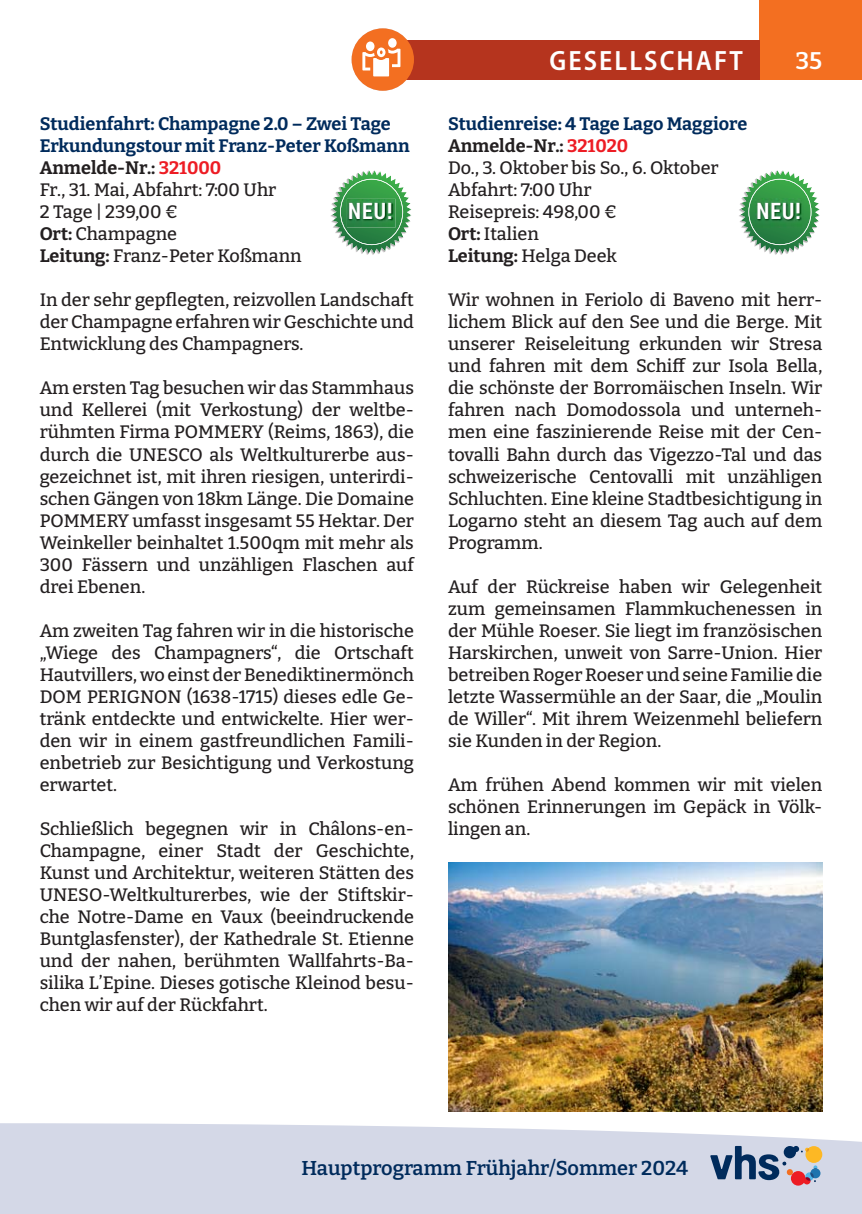
<style>
.page{position:relative;width:862px;height:1214px;background:#fff}
.page>*{position:absolute;margin:0;border:0;box-sizing:border-box;transform-origin:0 0}
.t1{font:600 semi-condensed 28px "Myriad Pro";letter-spacing:.075em;color:#fff}
.t2{font:600 24px "Bitter";color:#fff}
.t3{font:700 22.4px "Roboto Condensed";letter-spacing:.05em;color:#fff;scale:.95 1}
.t4{font:600 20px "Bitter";color:#002b5c}
.t5{font:500 18px/22px "Bitter";color:#231f20;text-align:justify}
.t6{font:700 18px/22px "Bitter";color:#002b5c}
.s1{color:#231f20}
.s2{color:#ed1c24}
.s3{font-weight:500;color:#231f20}
.s4{font-weight:700;color:#002b5c}
.s5{font-weight:700}
.s6{font-weight:700;color:#ed1c24}
</style>
<div class="page">
<svg style="left:0;top:1123px;width:862px;height:28px;fill:#d4d8e7"></svg>
<div style="left:0;top:1151px;width:862px;height:62px;background:#d4d8e7"></div>
<div style="left:760px;top:0;width:102px;height:79px;background:#f36f21"></div>
<div style="left:386px;top:40px;width:374px;height:39px;background:#b5341e"></div>
<svg style="left:710px;top:1145px;width:112px;height:40px"></svg>
<div style="left:351px;top:28px;width:63px;height:63px;background:#f36f21;border-radius:50%"></div>
<svg style="left:360px;top:37px;width:45px;height:45px"></svg>
<img style="left:448px;top:862px;width:374px;height:249px">
<svg style="left:739px;top:170px;width:81px;height:85px"></svg>
<img style="left:755px;top:199px;width:49px;height:28px">
<svg style="left:331px;top:170px;width:80px;height:85px"></svg>
<img style="left:347px;top:199px;width:48px;height:28px">
<h1 class="t1" style="left:549px;top:50px;width:195px">GESELLSCHAFT</h1>
<h2 class="t2" style="left:795px;top:47px;width:28px">35</h2>
<p class="t6" style="left:40px;top:113px;width:371px">Studienfahrt: Champagne 2.0 – Zwei Tage<br>Erkundungstour mit Franz-Peter Koßmann<br><span class="s1">Anmelde-Nr.:</span> <span class="s2">321000<br></span><span class="s3">Fr., 31. Mai, Abfahrt: 7:00 Uhr<br>2 Tage | 239,00 €<br></span><span class="s1">Ort:</span> <span class="s3">Champagne<br></span><span class="s1">Leitung:</span> <span class="s3">Franz-Peter Koßmann</span></p>
<p class="t5" style="left:40px;top:289px;width:376px">In der sehr gepflegten, reizvollen Landschaft der Champagne erfahren wir Geschichte und Entwicklung des Champagners.</p>
<p class="t5" style="left:40px;top:377px;width:376px">Am ersten Tag besuchen wir das Stammhaus und Kellerei (mit Verkostung) der weltbe&shy;rühmten Firma POMMERY (Reims, 1863), die durch die UNESCO als Weltkulturerbe aus&shy;gezeichnet ist, mit ihren riesigen, unterirdi&shy;schen Gängen von 18km Länge. Die Domaine POMMERY umfasst insgesamt 55 Hektar. Der Weinkeller beinhaltet 1.500qm mit mehr als 300 Fässern und unzähligen Flaschen auf drei Ebenen.</p>
<p class="t5" style="left:40px;top:619px;width:376px">Am zweiten Tag fahren wir in die historische „Wiege des Champagners“, die Ortschaft Hautvillers, wo einst der Benediktinermönch DOM PERIGNON (1638-1715) dieses edle Ge&shy;tränk entdeckte und entwickelte. Hier wer&shy;den wir in einem gastfreundlichen Famili&shy;enbetrieb zur Besichtigung und Verkostung erwartet.</p>
<p class="t5" style="left:40px;top:817px;width:376px">Schließlich begegnen wir in Châlons-en-Champagne, einer Stadt der Geschichte, Kunst und Architektur, weiteren Stätten des UNESO-Weltkulturerbes, wie der Stiftskir&shy;che Notre-Dame en Vaux (beeindruckende Buntglasfenster), der Kathedrale St. Etienne und der nahen, berühmten Wallfahrts-Ba&shy;silika L’Epine. Dieses gotische Kleinod besu&shy;chen wir auf der Rückfahrt.</p>
<p class="t5" style="left:448px;top:113px;width:301px;text-align:left"><span class="s4">Studienreise: 4 Tage Lago Maggiore<br></span><span class="s5">Anmelde-Nr.:</span> <span class="s6">321020<br></span>Do., 3. Oktober bis So., 6. Oktober<br>Abfahrt: 7:00 Uhr<br>Reisepreis: 498,00 €<br><span class="s5">Ort:</span> Italien<br><span class="s5">Leitung:</span> Helga Deek</p>
<p class="t5" style="left:448px;top:289px;width:376px">Wir wohnen in Feriolo di Baveno mit herr&shy;lichem Blick auf den See und die Berge. Mit unserer Reiseleitung erkunden wir Stresa und fahren mit dem Schiff zur Isola Bella, die schönste der Borromäischen Inseln. Wir fahren nach Domodossola und unterneh&shy;men eine faszinierende Reise mit der Cen&shy;tovalli Bahn durch das Vigezzo-Tal und das schweizerische Centovalli mit unzähligen Schluchten. Eine kleine Stadtbesichtigung in Logarno steht an diesem Tag auch auf dem Programm.</p>
<p class="t5" style="left:448px;top:575px;width:376px">Auf der Rückreise haben wir Gelegenheit zum gemeinsamen Flammkuchenessen in der Mühle Roeser. Sie liegt im französischen Harskirchen, unweit von Sarre-Union. Hier betreiben Roger Roeser und seine Familie die letzte Wassermühle an der Saar, die „Moulin de Willer“. Mit ihrem Weizenmehl beliefern sie Kunden in der Region.</p>
<p class="t5" style="left:448px;top:773px;width:376px">Am frühen Abend kommen wir mit vielen schönen Erinnerungen im Gepäck in Völk&shy;lingen an.</p>
<p class="t3" style="left:348px;top:196px;width:48px">NEU!</p>
<p class="t3" style="left:756px;top:196px;width:48px">NEU!</p>
<p class="t4" style="left:301px;top:1156px;width:388px">Hauptprogramm Frühjahr/Sommer 2024</p>
</div>
